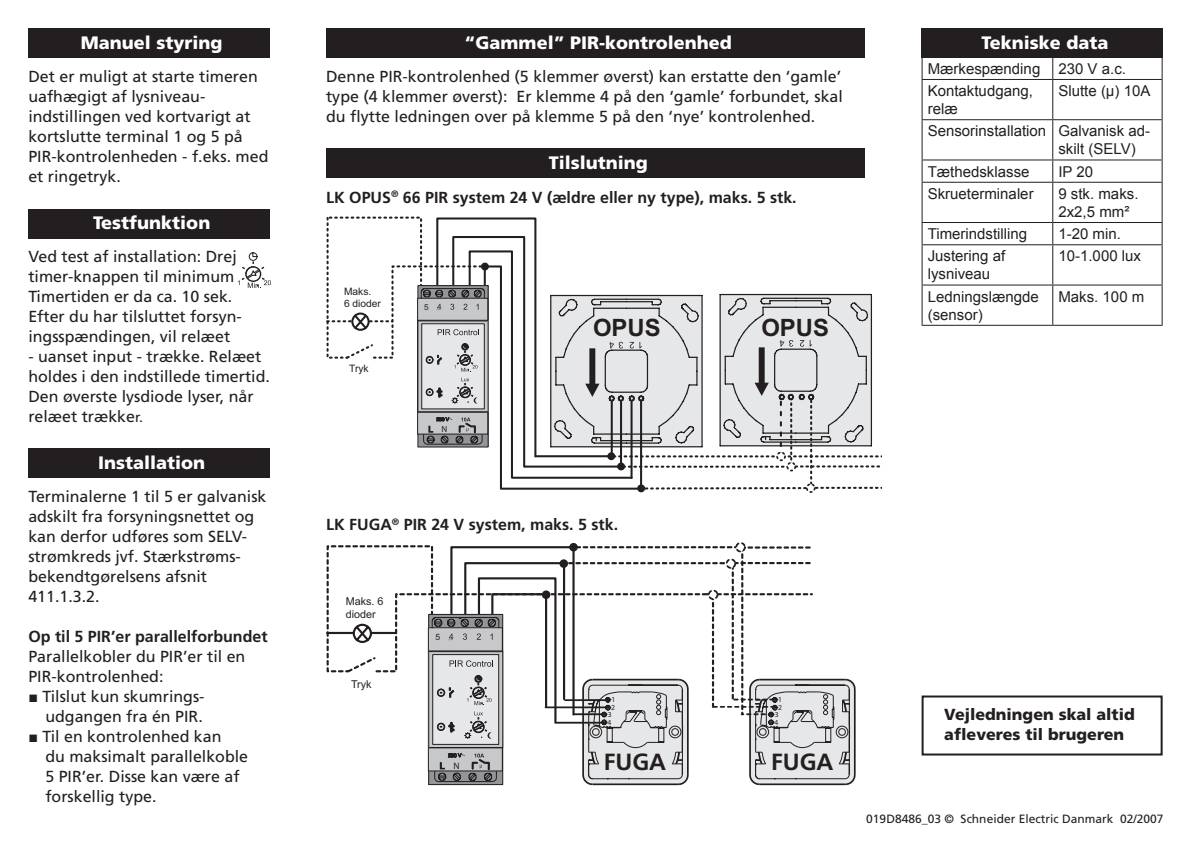
<style>
.page{position:relative;width:1191px;height:842px;background:#fff}
.page>*{position:absolute;margin:0;border:0;box-sizing:border-box;transform-origin:0 0}
.t1{font:700 23.8px "Arial";color:#231f20}
.t2{font:700 23.4px "Frutiger";color:#231f20}
.t3{font:900 18px "Frutiger";color:#fff}
.t4{font:16px/20px "Frutiger";color:#231f20}
.t5{font:700 16px "Frutiger";color:#231f20}
.t6{font:900 16px/19.2px "Frutiger";color:#231f20}
.t7{font:15px/18px "Arial";color:#231f20}
.t8{font:12px "Frutiger";color:#231f20}
.t9{font:10.8px/13px "Arial";color:#231f20}
.t10{font:10.2px/12.2px "Arial";color:#231f20}
.t11{font:9.4px "Myriad";color:#231f20}
.t12{font:8.8px "Myriad";color:#231f20}
.t13{font:8.6px "Arial";color:#231f20}
.t14{font:8.2px "Arial";color:#231f20}
.t15{font:7.6px/8.2px "Myriad";color:#231f20}
.s1{font-size:14px}
.s2{font-family:"Arial"}
</style>
<div class="page">
<svg style="left:326px;top:544px;width:419px;height:130px"></svg>
<div style="left:429px;top:651px;width:74px;height:97px;background:#c7c8ca"></div>
<div style="left:428px;top:650px;width:75px;height:98px;border:1px solid #231f20"></div>
<hr style="left:429px;top:747px;width:73px;height:1px;background:#231f20">
<hr style="left:429px;top:651px;width:73px;height:1px;background:#231f20">
<svg style="left:326px;top:623px;width:72px;height:21px"></svg>
<svg style="left:569px;top:543px;width:9px;height:8px"></svg>
<svg style="left:432px;top:545px;width:423px;height:240px"></svg>
<div style="left:736px;top:543px;width:9px;height:8px;background:#fff;border-radius:50%"></div>
<div style="left:735px;top:542px;width:10px;height:10px;border:2px dashed #231f20;border-radius:50%"></div>
<div style="left:726px;top:559px;width:9px;height:9px;background:#fff;border-radius:50%"></div>
<div style="left:725px;top:558px;width:11px;height:11px;border:2px dashed #231f20;border-radius:50%"></div>
<div style="left:709px;top:590px;width:8px;height:9px;background:#fff;border-radius:50%"></div>
<div style="left:708px;top:589px;width:10px;height:11px;border:2px dashed #231f20;border-radius:50%"></div>
<svg style="left:435px;top:217px;width:114px;height:263px"></svg>
<div style="left:481px;top:263px;width:8px;height:7px;background:#231f20;border-radius:50%"></div>
<div style="left:806px;top:483px;width:9px;height:10px;border:2px dashed #231f20;border-radius:50%"></div>
<svg style="left:326px;top:217px;width:161px;height:228px"></svg>
<svg style="left:549px;top:293px;width:332px;height:198px"></svg>
<svg style="left:238px;top:252px;width:33px;height:36px"></svg>
<svg style="left:921px;top:58px;width:1px;height:21px"></svg>
<svg style="left:1052px;top:58px;width:1px;height:21px"></svg>
<svg style="left:1161px;top:58px;width:1px;height:21px"></svg>
<hr style="left:921px;top:79px;width:131px;height:1px;background:#231f20">
<hr style="left:921px;top:80px;width:1px;height:39px;background:#231f20">
<hr style="left:1052px;top:79px;width:110px;height:1px;background:#231f20">
<hr style="left:1052px;top:80px;width:1px;height:39px;background:#231f20">
<hr style="left:1161px;top:80px;width:1px;height:39px;background:#231f20">
<hr style="left:921px;top:119px;width:131px;height:1px;background:#231f20">
<hr style="left:921px;top:120px;width:1px;height:39px;background:#231f20">
<hr style="left:1052px;top:119px;width:110px;height:1px;background:#231f20">
<hr style="left:1052px;top:120px;width:1px;height:39px;background:#231f20">
<hr style="left:1161px;top:120px;width:1px;height:39px;background:#231f20">
<hr style="left:921px;top:159px;width:131px;height:1px;background:#231f20">
<svg style="left:921px;top:160px;width:1px;height:22px"></svg>
<hr style="left:1052px;top:159px;width:110px;height:1px;background:#231f20">
<svg style="left:1052px;top:160px;width:1px;height:22px"></svg>
<svg style="left:1161px;top:160px;width:1px;height:22px"></svg>
<hr style="left:921px;top:182px;width:131px;height:1px;background:#231f20">
<hr style="left:921px;top:183px;width:1px;height:39px;background:#231f20">
<hr style="left:1052px;top:182px;width:110px;height:1px;background:#231f20">
<hr style="left:1052px;top:183px;width:1px;height:39px;background:#231f20">
<hr style="left:1161px;top:183px;width:1px;height:39px;background:#231f20">
<hr style="left:921px;top:222px;width:131px;height:1px;background:#231f20">
<svg style="left:921px;top:223px;width:1px;height:21px"></svg>
<hr style="left:1052px;top:222px;width:110px;height:1px;background:#231f20">
<svg style="left:1052px;top:223px;width:1px;height:21px"></svg>
<svg style="left:1161px;top:223px;width:1px;height:21px"></svg>
<hr style="left:921px;top:244px;width:131px;height:1px;background:#231f20">
<hr style="left:921px;top:245px;width:1px;height:40px;background:#231f20">
<hr style="left:1052px;top:244px;width:110px;height:1px;background:#231f20">
<hr style="left:1052px;top:245px;width:1px;height:40px;background:#231f20">
<hr style="left:1161px;top:245px;width:1px;height:40px;background:#231f20">
<hr style="left:921px;top:285px;width:131px;height:1px;background:#231f20">
<hr style="left:921px;top:286px;width:1px;height:39px;background:#231f20">
<hr style="left:1052px;top:285px;width:110px;height:1px;background:#231f20">
<hr style="left:1052px;top:286px;width:1px;height:39px;background:#231f20">
<hr style="left:1161px;top:286px;width:1px;height:39px;background:#231f20">
<hr style="left:921px;top:325px;width:131px;height:1px;background:#231f20">
<hr style="left:1052px;top:325px;width:110px;height:1px;background:#231f20">
<div style="left:921px;top:695px;width:241px;height:60px;border:2px solid #231f20"></div>
<div style="left:28px;top:28px;width:241px;height:30px;background:#231f20"></div>
<div style="left:326px;top:149px;width:539px;height:29px;background:#231f20"></div>
<div style="left:28px;top:209px;width:241px;height:29px;background:#231f20"></div>
<div style="left:28px;top:449px;width:241px;height:29px;background:#231f20"></div>
<div style="left:326px;top:28px;width:539px;height:30px;background:#231f20"></div>
<div style="left:921px;top:28px;width:241px;height:30px;background:#231f20"></div>
<p class="t3" style="left:81px;top:31px;width:143px">Manuel styring</p>
<p class="t4" style="left:28px;top:67px;width:242px">Det er muligt at starte timeren uafhægigt af lysniveau&shy;indstillingen ved kortvarigt at kortslutte terminal 1 og 5 på<br>PIR-kontrolenheden - f.eks. med et ringetryk.</p>
<p class="t3" style="left:93px;top:212px;width:119px">Testfunktion</p>
<p class="t4" style="left:28px;top:247px;width:215px">Ved test af installation: Drej timer-knappen til minimum<br>Timertiden er da ca. 10 sek.<br>Efter du har tilsluttet forsyn&shy;ingsspændingen, vil relæet</p>
<p class="t4" style="left:28px;top:347px;width:243px">- uanset input - trække. Relæet holdes i den indstillede timertid.<br>Den øverste lysdiode lyser, når relæet trække<span class="s1">r.</span></p>
<p class="t3" style="left:98px;top:452px;width:109px">Installation</p>
<p class="t4" style="left:28px;top:487px;width:240px">Terminalerne 1 til 5 er galvanisk adskilt fra forsyningsnettet og kan derfor udføres som SELV&shy;strømkreds jvf. Stærkstrøms&shy;bekendtgørelsens afsnit<br>411.1.3.2.</p>
<p class="t5" style="left:28px;top:627px;width:241px">Op til 5 PIR’er parallelforbundet</p>
<p class="t4" style="left:28px;top:647px;width:218px">Parallelkobler du PIR’er til en<br>PIR-kontrolenhed:</p>
<p class="t4" style="left:28px;top:687px;width:178px;text-align:right"><span class="s2">■</span> Tilslut kun skumrings&shy;udgangen fra én PIR.</p>
<p class="t4" style="left:45px;top:727px;width:204px;text-indent:-17px"><span class="s2">■</span> Til en kontrolenhed kan<br>du maksimalt parallelkoble<br>5 PIR’er. Disse kan være af forskellig type.</p>
<p class="t3" style="left:464px;top:31px;width:269px">“Gammel” PIR-kontrolenhed</p>
<p class="t4" style="left:326px;top:66px;width:518px;text-align:justify">Denne PIR-kontrolenhed (5 klemmer øverst) kan erstatte den ‘gamle’ type (4 klemmer øverst): Er klemme 4 på den ‘gamle’ forbundet, skal du flytte ledningen over på klemme 5 på den ‘nye’ kontrolenhed.</p>
<p class="t3" style="left:549px;top:152px;width:101px">Tilslutning</p>
<p class="t5" style="left:326px;top:188px;width:472px">LK OPUS<sup>®</sup> 66 PIR system 24 V (ældre eller ny type), maks. 5 stk.</p>
<p class="t10" style="left:344px;top:285px;width:39px">Maks.<br>6 dioder</p>
<p class="t10" style="left:349px;top:363px;width:21px">Tryk</p>
<p class="t14" style="left:424px;top:301px;width:6px">5</p>
<p class="t12" style="left:441px;top:425px;width:7px">N</p>
<h1 class="t1" style="left:593px;top:312px;width:69px">OPUS</h1>
<h1 class="t1" style="left:761px;top:312px;width:69px">OPUS</h1>
<p class="t3" style="left:981px;top:31px;width:128px">Tekniske data</p>
<p class="t7" style="left:927px;top:58px;width:200px;line-height:22.2px">Mærkespænding 230 V a.c.<br>Kontaktudgang,</p>
<p class="t7" style="left:927px;top:100px;width:31px">relæ</p>
<p class="t7" style="left:1058px;top:82px;width:94px">Slutte (μ) 10A</p>
<p class="t7" style="left:1058px;top:122px;width:93px;text-indent:-131px">Sensorinstallation Galvanisk ad&shy;skilt (SELV)</p>
<p class="t7" style="left:927px;top:162px;width:103px">Tæthedsklasse</p>
<p class="t7" style="left:1058px;top:162px;width:36px">IP 20</p>
<p class="t7" style="left:927px;top:185px;width:107px">Skrueterminaler</p>
<p class="t7" style="left:1058px;top:185px;width:82px">9 stk. maks.<br>2x2,5 mm²</p>
<p class="t7" style="left:927px;top:225px;width:101px">Timerindstilling</p>
<p class="t7" style="left:1058px;top:225px;width:64px">1-20 min.</p>
<p class="t7" style="left:927px;top:247px;width:79px">Justering af lysniveau</p>
<p class="t7" style="left:1058px;top:247px;width:84px">10-1.000 lux</p>
<p class="t7" style="left:927px;top:287px;width:112px">Ledningslængde (sensor)</p>
<p class="t7" style="left:1058px;top:287px;width:87px">Maks. 100 m</p>
<p class="t5" style="left:326px;top:515px;width:293px">LK FUGA<sup>®</sup> PIR 24 V system, maks. 5 stk.</p>
<p class="t9" style="left:346px;top:595px;width:39px">Maks. 6 dioder</p>
<p class="t9" style="left:351px;top:678px;width:22px">Tryk</p>
<p class="t13" style="left:435px;top:631px;width:6px">5</p>
<p class="t11" style="left:453px;top:761px;width:8px">N</p>
<p class="t15" style="left:611px;top:696px;width:5px">1<br>2</p>
<p class="t15" style="left:607px;top:711px;width:6px">3<br>4</p>
<p class="t15" style="left:778px;top:696px;width:5px">1<br>2</p>
<p class="t15" style="left:774px;top:711px;width:6px">3<br>4</p>
<h2 class="t2" style="left:604px;top:748px;width:64px">FUGA</h2>
<h2 class="t2" style="left:771px;top:748px;width:64px">FUGA</h2>
<p class="t6" style="left:944px;top:705px;width:192px">Vejledningen skal altid afleveres til brugeren</p>
<p class="t8" style="left:866px;top:811px;width:299px">019D8486_03 © Schneider Electric Danmark 02/2007</p>
</div>
